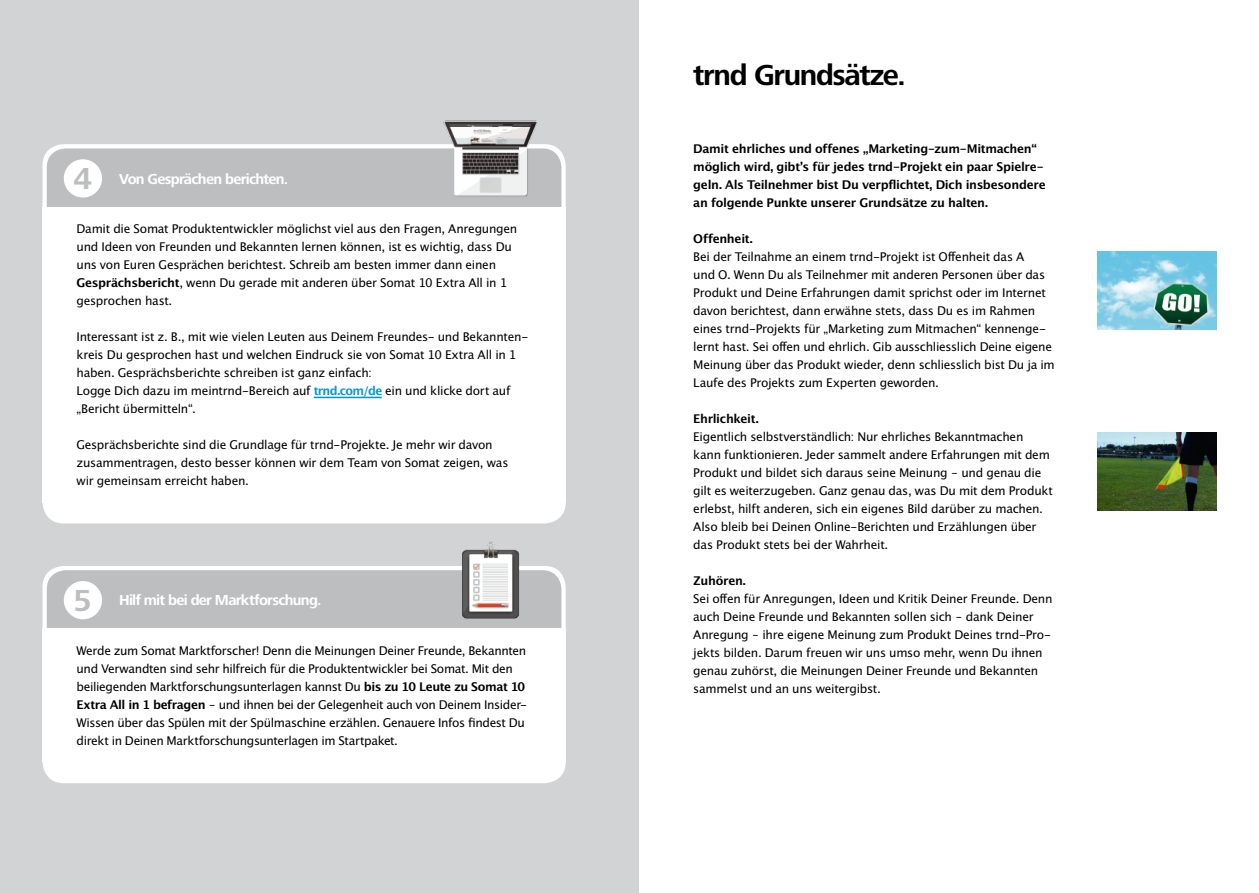
<style>
.page{position:relative;width:1259px;height:893px;background:#fff}
.page>*{position:absolute;margin:0;border:0;box-sizing:border-box;transform-origin:0 0}
.t1{font:700 31.5px "Frutiger Next LTW1 G";color:#bcbec0}
.t2{font:700 30px "Frutiger Next LTW1 G";letter-spacing:-.045em;color:#000}
.t3{font:700 15px "Frutiger Next LTW1 G";letter-spacing:-.045em;color:#fff}
.t4{font:12px/18px "Lucida San Rom";letter-spacing:-.025em;color:#000}
.t5{font:12px/18px "Lucida San Dem";letter-spacing:-.025em;color:#000}
.s1{font-family:"Lucida San Dem"}
.s2{font-family:"Lucida San Dem";color:#0095da}
</style>
<div class="page">
<div style="left:0;top:0;width:638px;height:893px;background:#d1d3d4"></div>
<div style="left:43px;top:144px;width:523px;height:379px;background:#fff;border-radius:21px"></div>
<div style="left:43px;top:566px;width:523px;height:217px;background:#fff;border-radius:21px"></div>
<div style="left:47px;top:148px;width:514px;height:125px;background:#bcbec0;border-radius:19px"></div>
<div style="left:47px;top:570px;width:514px;height:125px;background:#bcbec0;border-radius:19px"></div>
<div style="left:64px;top:159px;width:38px;height:39px;background:#fff;border-radius:50%"></div>
<div style="left:64px;top:581px;width:38px;height:38px;background:#fff;border-radius:50%"></div>
<div style="left:43px;top:207px;width:523px;height:295px;background:#fff"></div>
<hr style="left:314px;top:397px;width:68px;height:1px;background:#0095da">
<div style="left:43px;top:629px;width:523px;height:133px;background:#fff"></div>
<img style="left:434px;top:541px;width:113px;height:78px">
<img style="left:436px;top:120px;width:109px;height:77px">
<img style="left:1097px;top:252px;width:119px;height:77px">
<img style="left:1097px;top:433px;width:119px;height:77px">
<h1 class="t1" style="left:73px;top:160px;width:20px">4</h1>
<p class="t3" style="left:119px;top:170px;width:171px">Von Gesprächen berichten.</p>
<p class="t4" style="left:77px;top:220px;width:442px">Damit die Somat Produktentwickler möglichst viel aus den Fragen, Anregungen und Ideen von Freunden und Bekannten lernen können, ist es wichtig, dass Du uns von Euren Gesprächen berichtest. Schreib am besten immer dann einen <span class="s1">Gesprächsbericht</span>, wenn Du gerade mit anderen über Somat 10 Extra All in 1 gesprochen hast.</p>
<p class="t4" style="left:77px;top:328px;width:453px">Interessant ist z. B., mit wie vielen Leuten aus Deinem Freundes- und Bekannten&shy;kreis Du gesprochen hast und welchen Eindruck sie von Somat 10 Extra All in 1 haben. Gesprächsberichte schreiben ist ganz einfach:<br>Logge Dich dazu im meintrnd-Bereich auf <span class="s2">trnd.com/de</span> ein und klicke dort auf „Bericht übermitteln“.</p>
<p class="t4" style="left:77px;top:436px;width:433px">Gesprächsberichte sind die Grundlage für trnd-Projekte. Je mehr wir davon zusammentragen, desto besser können wir dem Team von Somat zeigen, was wir gemeinsam erreicht haben.</p>
<h1 class="t1" style="left:73px;top:582px;width:20px">5</h1>
<p class="t3" style="left:119px;top:592px;width:204px">Hilf mit bei der Marktforschung.</p>
<p class="t4" style="left:77px;top:642px;width:452px">Werde zum Somat Marktforscher! Denn die Meinungen Deiner Freunde, Bekannten und Verwandten sind sehr hilfreich für die Produktentwickler bei Somat. Mit den beiliegenden Marktforschungsunterlagen kannst Du <span class="s1">bis zu 10 Leute zu Somat 10<br>Extra All in 1 befragen</span> – und ihnen bei der Gelegenheit auch von Deinem Insider-Wissen über das Spülen mit der Spülmaschine erzählen. Genauere Infos findest Du direkt in Deinen Marktforschungsunterlagen im Startpaket.</p>
<h2 class="t2" style="left:693px;top:58px;width:214px">trnd Grundsätze.</h2>
<p class="t5" style="left:693px;top:141px;width:354px">Damit ehrliches und offenes „Marketing-zum-Mitmachen“ möglich wird, gibt’s für jedes trnd-Projekt ein paar Spielre&shy;geln. Als Teilnehmer bist Du verpflichtet, Dich insbesondere an folgende Punkte unserer Grundsätze zu halten.</p>
<p class="t5" style="left:693px;top:231px;width:61px">Offenheit.</p>
<p class="t4" style="left:693px;top:248px;width:363px">Bei der Teilnahme an einem trnd-Projekt ist Offenheit das A<br>und O. Wenn Du als Teilnehmer mit anderen Personen über das Produkt und Deine Erfahrungen damit sprichst oder im Internet davon berichtest, dann erwähne stets, dass Du es im Rahmen eines trnd-Projekts für „Marketing zum Mitmachen“ kennenge&shy;lernt hast. Sei offen und ehrlich. Gib ausschliesslich Deine eigene Meinung über das Produkt wieder, denn schliesslich bist Du ja im Laufe des Projekts zum Experten geworden.</p>
<p class="t5" style="left:693px;top:411px;width:67px">Ehrlichkeit.</p>
<p class="t4" style="left:693px;top:428px;width:361px">Eigentlich selbstverständlich: Nur ehrliches Bekanntmachen kann funktionieren. Jeder sammelt andere Erfahrungen mit dem Produkt und bildet sich daraus seine Meinung – und genau die gilt es weiterzugeben. Ganz genau das, was Du mit dem Produkt erlebst, hilft anderen, sich ein eigenes Bild darüber zu machen.<br>Also bleib bei Deinen Online-Berichten und Erzählungen über das Produkt stets bei der Wahrheit.</p>
<p class="t5" style="left:693px;top:573px;width:54px">Zuhören.</p>
<p class="t4" style="left:693px;top:590px;width:361px">Sei offen für Anregungen, Ideen und Kritik Deiner Freunde. Denn auch Deine Freunde und Bekannten sollen sich – dank Deiner Anregung – ihre eigene Meinung zum Produkt Deines trnd-Pro&shy;jekts bilden. Darum freuen wir uns umso mehr, wenn Du ihnen genau zuhörst, die Meinungen Deiner Freunde und Bekannten sammelst und an uns weitergibst.</p>
</div>
